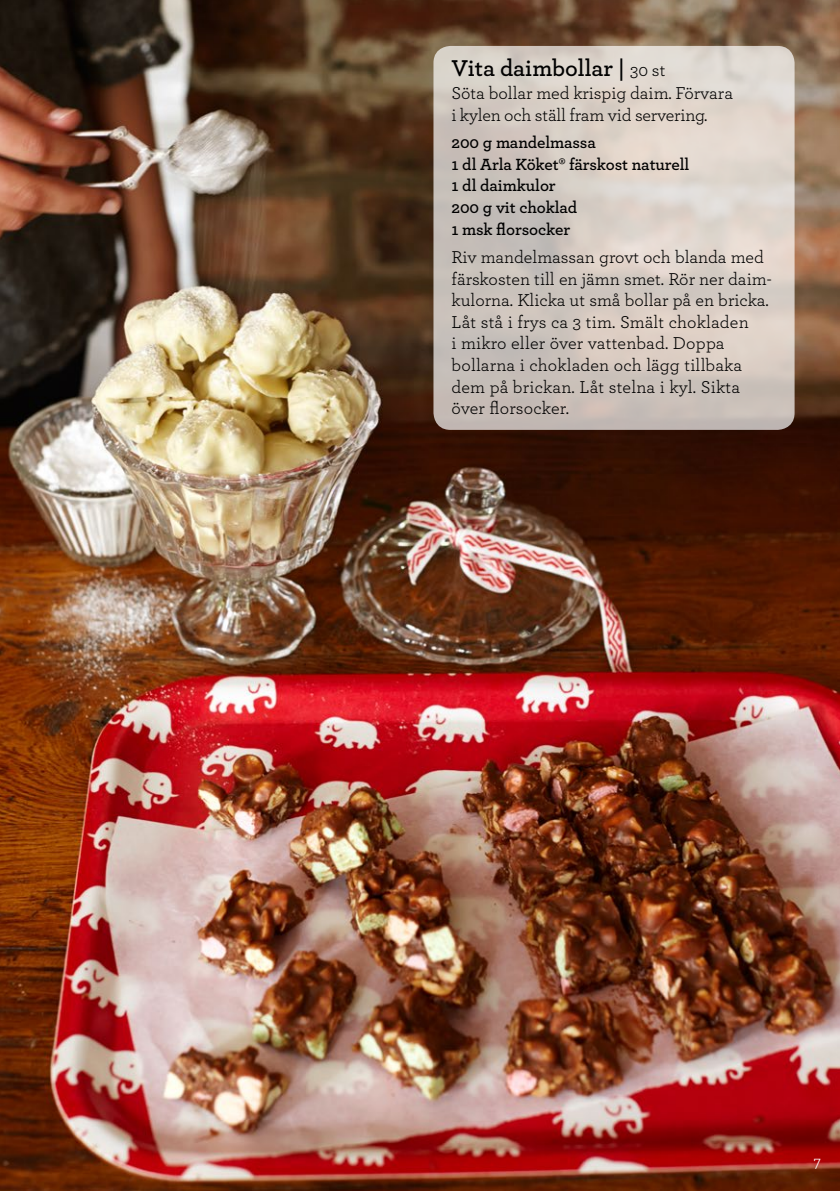
<style>
.page{position:relative;width:840px;height:1191px;background:#fff}
.page>*{position:absolute;margin:0;border:0;box-sizing:border-box;transform-origin:0 0}
.t1{font:600 24px "Archer";color:#000}
.t2{font:18px/21.6px "Archer";color:#000}
.t3{font:600 17px/21.6px "Archer";letter-spacing:-.005em;color:#000}
.t4{font:16.4px "Archer";color:#fff}
.s1{font-weight:400;font-size:18px}
</style>
<div class="page">
<img style="left:0;top:0;width:839px;height:1191px">
<svg style="left:433px;top:46px;width:361px;height:384px;background:#d3cac2"></svg>
<h1 class="t1" style="left:451px;top:50px;width:215px">Vita daimbollar | <span class="s1">30 st</span></h1>
<p class="t2" style="left:451px;top:82px;width:283px">Söta bollar med krispig daim. Förvara i kylen och ställ fram vid servering.</p>
<p class="t3" style="left:451px;top:131px;width:239px">200 g mandelmassa<br>1 dl Arla Köket® färskost naturell<br>1 dl daimkulor<br>200 g vit choklad<br>1 msk florsocker</p>
<p class="t2" style="left:451px;top:245px;width:321px">Riv mandelmassan grovt och blanda med färskosten till en jämn smet. Rör ner daim&shy;kulorna. Klicka ut små bollar på en bricka.<br>Låt stå i frys ca 3 tim. Smält chokladen<br>i mikro eller över vattenbad. Doppa bollarna i chokladen och lägg tillbaka dem på brickan. Låt stelna i kyl. Sikta över florsocker.</p>
<p class="t4" style="left:813px;top:1149px;width:9px">7</p>
</div>
